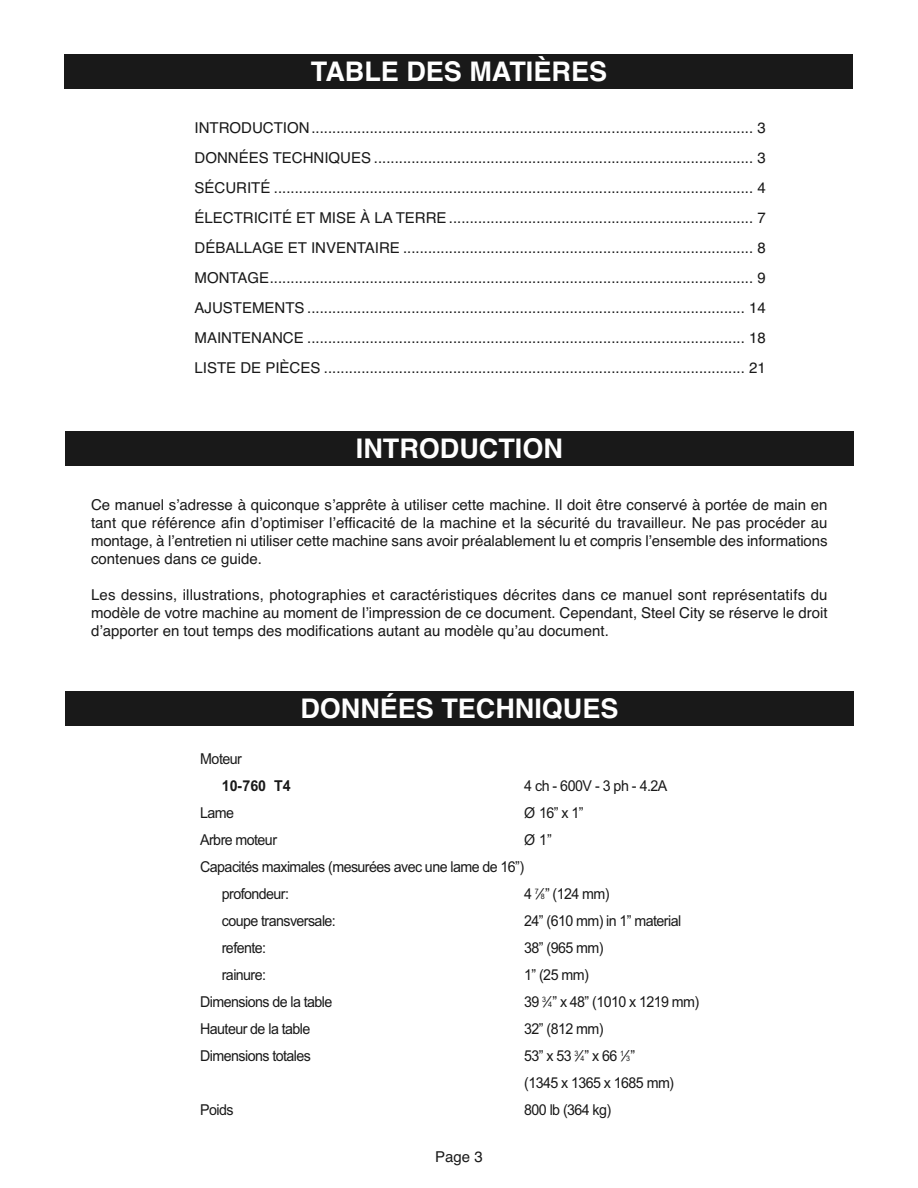
<style>
.page{position:relative;width:918px;height:1188px;background:#fff}
.page>*{position:absolute;margin:0;border:0;box-sizing:border-box;transform-origin:0 0}
.t1{font:700 27px "Helvetica";color:#fff}
.t2{font:15px/30px "Helvetica";color:#191919;text-align:justify}
.t3{font:15px/27px "Arial";letter-spacing:-.04em;color:#191919;scale:.95 1}
.t4{font:700 15px "Arial";color:#191919;scale:.95 1}
.s1{font-size:7.5px}
</style>
<div class="page">
<div style="left:65px;top:54px;width:788px;height:35px;background:#191919"></div>
<div style="left:65px;top:431px;width:789px;height:35px;background:#191919"></div>
<div style="left:65px;top:692px;width:789px;height:34px;background:#191919"></div>
<h1 class="t1" style="left:311px;top:55px;width:298px">TABLE DES MATIÈRES</h1>
<p class="t2" style="left:195px;top:113px;width:573px">INTRODUCTION.......................................................................................................... 3<br>DONNÉES TECHNIQUES ........................................................................................... 3<br>SÉCURITÉ ................................................................................................................... 4<br>ÉLECTRICITÉ ET MISE À LA TERRE ......................................................................... 7<br>DÉBALLAGE ET INVENTAIRE .................................................................................... 8<br>MONTAGE.................................................................................................................... 9<br>AJUSTEMENTS ......................................................................................................... 14<br>MAINTENANCE ......................................................................................................... 18<br>LISTE DE PIÈCES ..................................................................................................... 21</p>
<h1 class="t1" style="left:356px;top:433px;width:208px">INTRODUCTION</h1>
<p class="t2" style="left:91px;top:496px;width:738px;line-height:18px">Ce manuel s’adresse à quiconque s’apprête à utiliser cette machine. Il doit être conservé à portée de main en tant que référence afin d’optimiser l’efficacité de la machine et la sécurité du travailleur. Ne pas procéder au montage, à l’entretien ni utiliser cette machine sans avoir préalablement lu et compris l’ensemble des informations contenues dans ce guide.</p>
<p class="t2" style="left:91px;top:586px;width:738px;line-height:18px">Les dessins, illustrations, photographies et caractéristiques décrites dans ce manuel sont représentatifs du modèle de votre machine au moment de l’impression de ce document. Cependant, Steel City se réserve le droit d’apporter en tout temps des modifications autant au modèle qu’au document.</p>
<h1 class="t1" style="left:300px;top:693px;width:320px">DONNÉES TECHNIQUES</h1>
<p class="t3" style="left:200px;top:745px;width:46px">Moteur</p>
<p class="t4" style="left:222px;top:777px;width:74px">10-760 T4</p>
<p class="t3" style="left:524px;top:772px;width:152px">4 ch - 600V - 3 ph - 4.2A</p>
<p class="t3" style="left:200px;top:799px;width:37px">Lame</p>
<p class="t3" style="left:524px;top:799px;width:64px">Ø 16” x 1”</p>
<p class="t3" style="left:200px;top:826px;width:82px">Arbre moteur</p>
<p class="t3" style="left:524px;top:826px;width:31px">Ø 1”</p>
<p class="t3" style="left:222px;top:853px;width:320px;text-indent:-22px">Capacités maximales (mesurées avec une lame de 16”) profondeur:</p>
<p class="t3" style="left:524px;top:880px;width:91px">4 <sup>7</sup>⁄<span class="s1">8</span>” (124 mm)</p>
<p class="t3" style="left:222px;top:907px;width:122px">coupe transversale:</p>
<p class="t3" style="left:524px;top:907px;width:167px">24” (610 mm) in 1” material</p>
<p class="t3" style="left:222px;top:934px;width:48px">refente:</p>
<p class="t3" style="left:524px;top:934px;width:85px">38” (965 mm)</p>
<p class="t3" style="left:222px;top:961px;width:48px">rainure:</p>
<p class="t3" style="left:524px;top:961px;width:69px">1” (25 mm)</p>
<p class="t3" style="left:200px;top:988px;width:141px">Dimensions de la table</p>
<p class="t3" style="left:524px;top:988px;width:186px">39 <sup>3</sup>⁄<span class="s1">4</span>” x 48” (1010 x 1219 mm)</p>
<p class="t3" style="left:200px;top:1015px;width:117px">Hauteur de la table</p>
<p class="t3" style="left:524px;top:1015px;width:85px">32” (812 mm)</p>
<p class="t3" style="left:200px;top:1042px;width:118px">Dimensions totales</p>
<p class="t3" style="left:524px;top:1042px;width:159px">53” x 53 <sup>3</sup>⁄<span class="s1">4</span>” x 66 <sup>1</sup>⁄<span class="s1">3</span>”<br>(1345 x 1365 x 1685 mm)</p>
<p class="t3" style="left:200px;top:1096px;width:37px">Poids</p>
<p class="t3" style="left:524px;top:1096px;width:93px">800 lb (364 kg)</p>
<p class="t2" style="left:435px;top:1142px;width:49px">Page 3</p>
</div>
